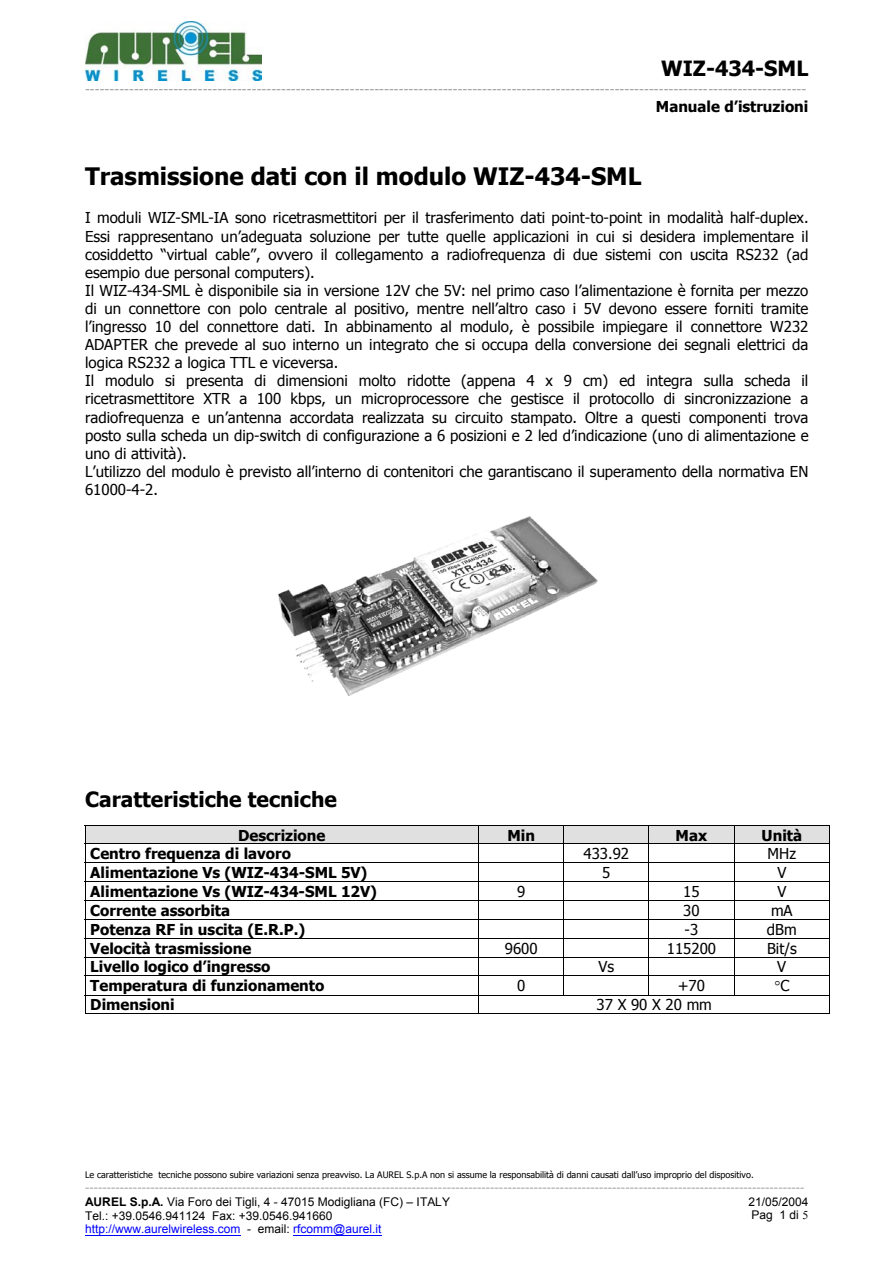
<style>
.page{position:relative;width:893px;height:1263px;background:#fff}
.page>*{position:absolute;margin:0;border:0;box-sizing:border-box;transform-origin:0 0}
.t1{font:700 24px "Tahoma";color:#000}
.t2{font:700 21px "Tahoma";color:#000}
.t3{font:15px/18.1px "Tahoma";color:#000}
.t4{font:700 15px "Tahoma";color:#000}
.t5{font:13.5px "Tahoma";color:#999}
.t6{font:12px "Tahoma";color:#999}
.t7{font:12px/13.8px "Arial";color:#000}
.t8{font:9px "Tahoma";color:#000}
.s1{font-weight:700}
.s2{color:#00f}
.s3{font-family:"Times New Roman"}
</style>
<div class="page">
<img style="left:85px;top:21px;width:176px;height:60px">
<hr style="left:85px;top:1235px;width:155px;height:1px;background:#00f">
<hr style="left:293px;top:1235px;width:88px;height:1px;background:#00f">
<img style="left:278px;top:516px;width:320px;height:179px">
<div style="left:90px;top:825px;width:383px;height:19px;background:#e0e0e0"></div>
<div style="left:85px;top:825px;width:5px;height:19px;background:#e0e0e0"></div>
<div style="left:473px;top:825px;width:5px;height:19px;background:#e0e0e0"></div>
<div style="left:484px;top:825px;width:74px;height:19px;background:#e0e0e0"></div>
<div style="left:479px;top:825px;width:5px;height:19px;background:#e0e0e0"></div>
<div style="left:558px;top:825px;width:5px;height:19px;background:#e0e0e0"></div>
<div style="left:569px;top:825px;width:74px;height:19px;background:#e0e0e0"></div>
<div style="left:564px;top:825px;width:5px;height:19px;background:#e0e0e0"></div>
<div style="left:643px;top:825px;width:5px;height:19px;background:#e0e0e0"></div>
<div style="left:654px;top:825px;width:74px;height:19px;background:#e0e0e0"></div>
<div style="left:649px;top:825px;width:5px;height:19px;background:#e0e0e0"></div>
<div style="left:728px;top:825px;width:5px;height:19px;background:#e0e0e0"></div>
<div style="left:739px;top:825px;width:85px;height:19px;background:#e0e0e0"></div>
<div style="left:734px;top:825px;width:5px;height:19px;background:#e0e0e0"></div>
<div style="left:824px;top:825px;width:5px;height:19px;background:#e0e0e0"></div>
<hr style="left:85px;top:825px;width:745px;height:1px;background:#000">
<hr style="left:85px;top:844px;width:745px;height:1px;background:#000">
<hr style="left:85px;top:862px;width:745px;height:1px;background:#000">
<hr style="left:85px;top:881px;width:745px;height:1px;background:#000">
<hr style="left:85px;top:900px;width:745px;height:1px;background:#000">
<hr style="left:85px;top:919px;width:745px;height:1px;background:#000">
<hr style="left:85px;top:938px;width:745px;height:1px;background:#000">
<hr style="left:85px;top:957px;width:745px;height:1px;background:#000">
<hr style="left:85px;top:976px;width:745px;height:1px;background:#000">
<svg style="left:563px;top:826px;width:1px;height:169px"></svg>
<svg style="left:648px;top:826px;width:1px;height:169px"></svg>
<svg style="left:733px;top:826px;width:1px;height:151px"></svg>
<hr style="left:85px;top:995px;width:745px;height:1px;background:#000">
<svg style="left:85px;top:826px;width:1px;height:188px"></svg>
<hr style="left:85px;top:1014px;width:393px;height:1px;background:#000">
<svg style="left:478px;top:826px;width:1px;height:188px"></svg>
<hr style="left:479px;top:1014px;width:350px;height:1px;background:#000">
<svg style="left:829px;top:826px;width:1px;height:188px"></svg>
<h2 class="t2" style="left:661px;top:55px;width:149px">WIZ-434-SML</h2>
<p class="t5" style="left:85px;top:81px;width:722px">---------------------------------------------------------------------------------------------------------------------------------------------------</p>
<p class="t4" style="left:656px;top:97px;width:154px">Manuale d’istruzioni</p>
<h1 class="t1" style="left:85px;top:161px;width:558px">Trasmissione dati con il modulo WIZ-434-SML</h1>
<p class="t3" style="left:85px;top:208px;width:725px">I moduli WIZ-SML-IA sono ricetrasmettitori per il trasferimento dati point-to-point in modalità half-duplex.<br>Essi rappresentano un’adeguata soluzione per tutte quelle applicazioni in cui si desidera implementare il cosiddetto “virtual cable”, ovvero il collegamento a radiofrequenza di due sistemi con uscita RS232 (ad esempio due personal computers).<br>Il WIZ-434-SML è disponibile sia in versione 12V che 5V: nel primo caso l’alimentazione è fornita per mezzo di un connettore con polo centrale al positivo, mentre nell’altro caso i 5V devono essere forniti tramite l’ingresso 10 del connettore dati. In abbinamento al modulo, è possibile impiegare il connettore W232<br>ADAPTER che prevede al suo interno un integrato che si occupa della conversione dei segnali elettrici da logica RS232 a logica TTL e viceversa.<br>Il modulo si presenta di dimensioni molto ridotte (appena 4 x 9 cm) ed integra sulla scheda il ricetrasmettitore XTR a 100 kbps, un microprocessore che gestisce il protocollo di sincronizzazione a radiofrequenza e un’antenna accordata realizzata su circuito stampato. Oltre a questi componenti trova posto sulla scheda un dip-switch di configurazione a 6 posizioni e 2 led d’indicazione (uno di alimentazione e uno di attività).<br>L’utilizzo del modulo è previsto all’interno di contenitori che garantiscano il superamento della normativa EN 61000-4-2.</p>
<h2 class="t2" style="left:85px;top:786px;width:253px">Caratteristiche tecniche</h2>
<p class="t4" style="left:238px;top:826px;width:89px">Descrizione</p>
<p class="t4" style="left:507px;top:826px;width:29px">Min</p>
<p class="t4" style="left:675px;top:826px;width:33px">Max</p>
<p class="t4" style="left:761px;top:826px;width:42px">Unità</p>
<p class="t4" style="left:90px;top:844px;width:202px">Centro frequenza di lavoro</p>
<p class="t3" style="left:583px;top:844px;width:47px">433.92</p>
<p class="t3" style="left:767px;top:844px;width:30px">MHz</p>
<p class="t4" style="left:90px;top:863px;width:278px">Alimentazione Vs (WIZ-434-SML 5V)</p>
<p class="t3" style="left:602px;top:863px;width:10px">5</p>
<p class="t3" style="left:777px;top:863px;width:10px">V</p>
<p class="t4" style="left:90px;top:882px;width:288px">Alimentazione Vs (WIZ-434-SML 12V)</p>
<p class="t3" style="left:517px;top:882px;width:10px">9</p>
<p class="t3" style="left:683px;top:882px;width:18px">15</p>
<p class="t3" style="left:777px;top:882px;width:10px">V</p>
<p class="t4" style="left:90px;top:901px;width:141px">Corrente assorbita</p>
<p class="t3" style="left:683px;top:901px;width:18px">30</p>
<p class="t3" style="left:771px;top:901px;width:23px">mA</p>
<p class="t4" style="left:90px;top:920px;width:216px">Potenza RF in uscita (E.R.P.)</p>
<p class="t3" style="left:684px;top:920px;width:15px">-3</p>
<p class="t3" style="left:767px;top:920px;width:31px">dBm</p>
<p class="t4" style="left:90px;top:939px;width:163px">Velocità trasmissione</p>
<p class="t3" style="left:505px;top:939px;width:34px">9600</p>
<p class="t3" style="left:666px;top:939px;width:51px">115200</p>
<p class="t3" style="left:767px;top:939px;width:31px">Bit/s</p>
<p class="t4" style="left:90px;top:957px;width:182px">Livello logico d’ingresso</p>
<p class="t3" style="left:598px;top:957px;width:17px">Vs</p>
<p class="t3" style="left:777px;top:957px;width:10px">V</p>
<p class="t4" style="left:90px;top:976px;width:235px">Temperatura di funzionamento</p>
<p class="t3" style="left:517px;top:976px;width:10px">0</p>
<p class="t3" style="left:677px;top:976px;width:29px">+70</p>
<p class="t3" style="left:780px;top:976px;width:11px">C</p>
<p class="t4" style="left:90px;top:995px;width:86px">Dimensioni</p>
<p class="t3" style="left:596px;top:995px;width:117px">37 X 90 X 20 mm</p>
<p class="t8" style="left:85px;top:1169px;width:670px">Le caratteristiche tecniche possono subire variazioni senza preavviso. La AUREL S.p.A non si assume la responsabilità di danni causati dall’uso improprio del dispositivo.</p>
<p class="t6" style="left:85px;top:1180px;width:720px">---------------------------------------------------------------------------------------------------------------------------------------------------------------------</p>
<p class="t7" style="left:85px;top:1195px;width:366px"><span class="s1">AUREL S.p.A.</span> Via Foro dei Tigli, 4 - 47015 Modigliana (FC) – ITALY</p>
<p class="t7" style="left:748px;top:1195px;width:61px">21/05/2004</p>
<p class="t7" style="left:85px;top:1209px;width:298px">Tel.: +39.0546.941124 Fax: +39.0546.941660 <span class="s2">http://www.aurelwireless.com</span> - email: <span class="s2">rfcomm@aurel.it</span></p>
<p class="t7" style="left:751px;top:1208px;width:58px">Pag 1 di <span class="s3">5</span></p>
</div>
